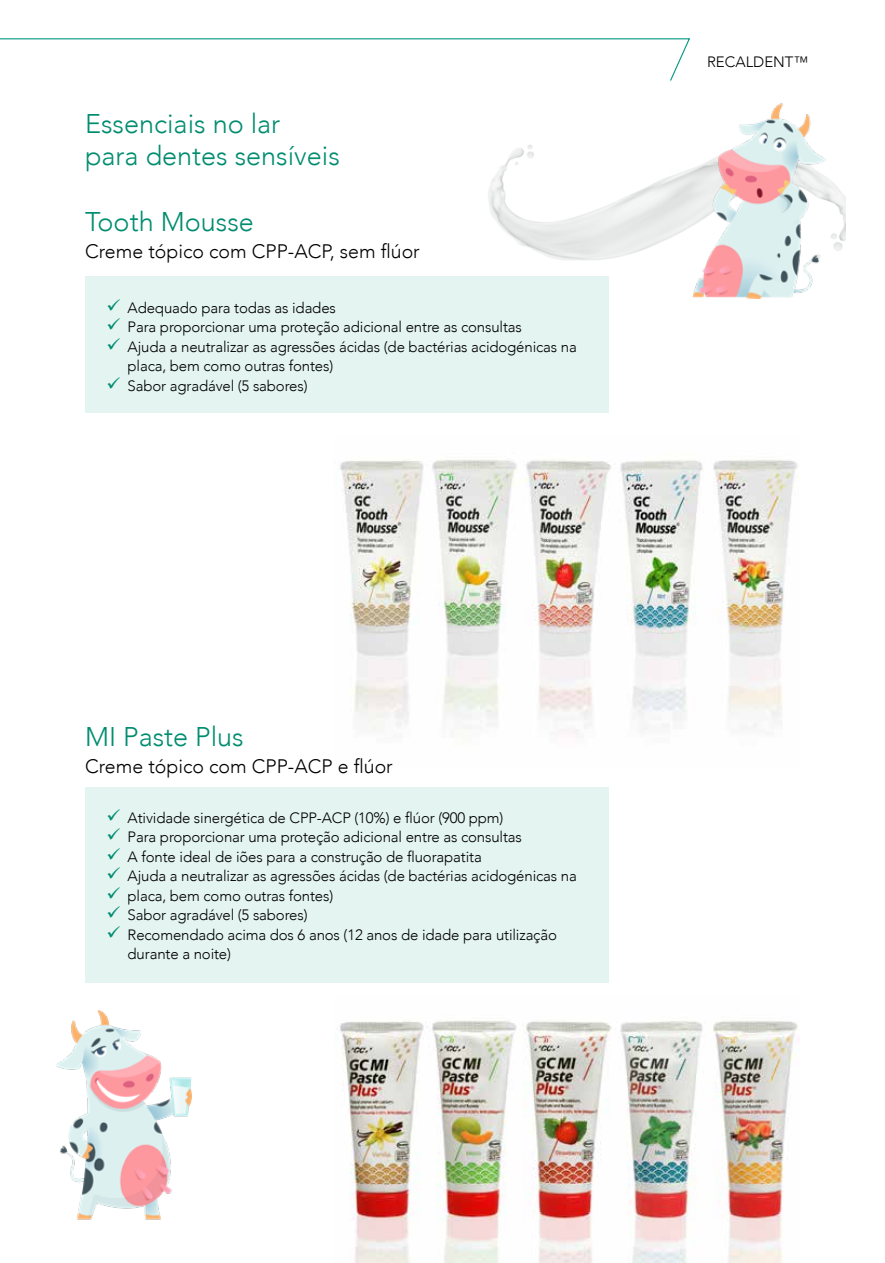
<style>
.page{position:relative;width:885px;height:1263px;background:#fff}
.page>*{position:absolute;margin:0;border:0;box-sizing:border-box;transform-origin:0 0}
.t1{font:300 27px/31.5px "Avenir";color:#008c6f}
.t2{font:300 19.5px "Avenir";color:#000}
.t3{font:300 15px/19.5px "Avenir";letter-spacing:-.01em;color:#000}
</style>
<div class="page">
<img style="left:488px;top:145px;width:357px;height:161px">
<img style="left:668px;top:103px;width:162px;height:195px">
<img style="left:57px;top:1011px;width:135px;height:209px">
<img style="left:340px;top:1020px;width:459px;height:243px">
<svg style="left:0;top:38px;width:690px;height:43px"></svg>
<img style="left:340px;top:459px;width:459px;height:276px">
<div style="left:85px;top:276px;width:523px;height:136px;background:#e3f4f1"></div>
<div style="left:85px;top:787px;width:523px;height:195px;background:#e3f4f1"></div>
<h1 class="t1" style="left:85px;top:108px;width:256px">Essenciais no lar para dentes sensíveis</h1>
<h1 class="t1" style="left:85px;top:206px;width:170px">Tooth Mousse</h1>
<h2 class="t2" style="left:85px;top:240px;width:336px">Creme tópico com CPP-ACP, sem flúor</h2>
<p class="t3" style="left:128px;top:298px;width:450px">Adequado para todas as idades<br>Para proporcionar uma proteção adicional entre as consultas<br>Ajuda a neutralizar as agressões ácidas (de bactérias acidogénicas na placa, bem como outras fontes)<br>Sabor agradável (5 sabores)</p>
<h1 class="t1" style="left:85px;top:721px;width:160px">MI Paste Plus</h1>
<h2 class="t2" style="left:85px;top:754px;width:309px">Creme tópico com CPP-ACP e flúor</h2>
<p class="t3" style="left:128px;top:808px;width:450px">Atividade sinergética de CPP-ACP (10%) e flúor (900 ppm)<br>Para proporcionar uma proteção adicional entre as consultas<br>A fonte ideal de iões para a construção de fluorapatita<br>Ajuda a neutralizar as agressões ácidas (de bactérias acidogénicas na placa, bem como outras fontes)<br>Sabor agradável (5 sabores)<br>Recomendado acima dos 6 anos (12 anos de idade para utilização durante a noite)</p>
<p class="t3" style="left:707px;top:52px;width:103px">RECALDENT™</p>
</div>
